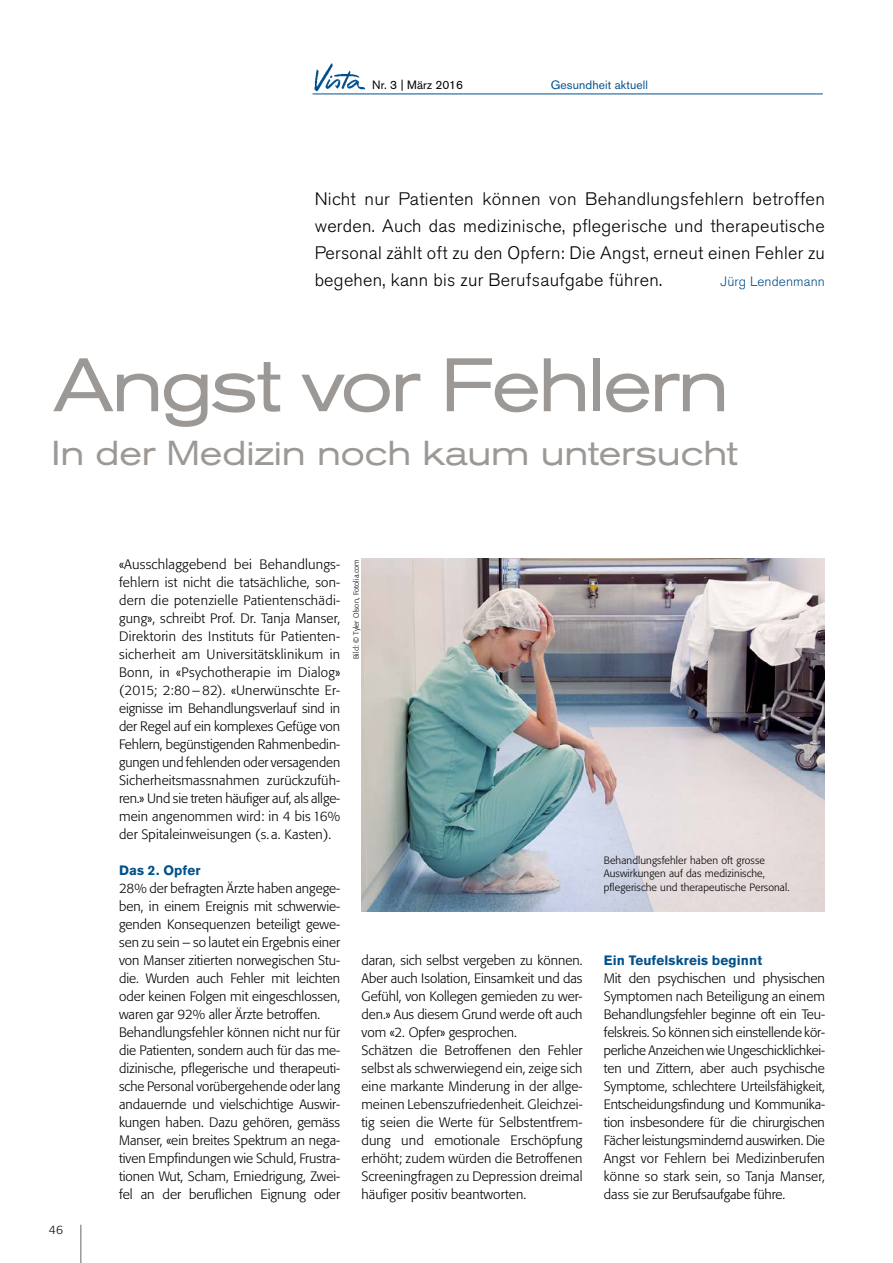
<style>
.page{position:relative;width:893px;height:1263px;background:#fff}
.page>*{position:absolute;margin:0;border:0;box-sizing:border-box;transform-origin:0 0}
.t1{font:expanded 74.85px "Akzidenz Grotesk Pro";letter-spacing:-.04em;color:#9c9895;scale:.96 1}
.t2{font:expanded 34.35px "Akzidenz Grotesk Pro";letter-spacing:-.005em;color:#9c9895;scale:.96 1}
.t3{font:300 18px/27px "Akzidenz Grotesk Pro";letter-spacing:.015em;color:#000;text-align:justify}
.t4{font:300 13.5px/18px "Formata Pro";color:#000}
.t5{font:700 13.5px "Akzidenz Grotesk Pro";letter-spacing:.01em;color:#00518c}
.t6{font:300 13.5px "Akzidenz Grotesk Pro";letter-spacing:.01em;color:#00518c}
.t7{font:12px "Akzidenz Grotesk Pro";letter-spacing:.01em;color:#00518c}
.t8{font:12px "Akzidenz Grotesk Pro";letter-spacing:.01em;color:#000}
.t9{font:300 12px "Formata Pro";color:#000}
.t10{font:300 10.5px/13.5px "Formata Pro";letter-spacing:.01em;color:#000}
.t11{font:300 7.5px "Formata Pro";letter-spacing:.01em;color:#000}
</style>
<div class="page">
<hr style="left:80px;top:1225px;width:2px;height:38px;background:#9c9895">
<hr style="left:313px;top:94px;width:510px;height:1px;background:#00518c">
<img style="left:314px;top:63px;width:52px;height:29px">
<img style="left:361px;top:558px;width:464px;height:353px">
<p class="t8" style="left:372px;top:77px;width:93px">Nr. 3 | März 2016</p>
<p class="t7" style="left:551px;top:77px;width:99px">Gesundheit aktuell</p>
<p class="t3" style="left:315px;top:185px;width:512px">Nicht nur Patienten können von Behandlungsfehlern betroffen werden. Auch das medizinische, pflegerische und therapeutische Personal zählt oft zu den Opfern: Die Angst, erneut einen Fehler zu begehen, kann bis zur Berufsaufgabe führen.</p>
<p class="t6" style="left:720px;top:272px;width:106px">Jürg Lendenmann</p>
<h1 class="t1" style="left:53px;top:336px;width:706px">Angst vor Fehlern</h1>
<h2 class="t2" style="left:52px;top:431px;width:716px">In der Medizin noch kaum untersucht</h2>
<p class="t9" style="left:49px;top:1222px;width:16px">46</p>
<p class="t4" style="left:119px;top:555px;width:223px;text-align:justify">«Ausschlaggebend bei Behandlungs&shy;fehlern ist nicht die tatsächliche, son&shy;dern die potenzielle Patientenschädi&shy;gung», schreibt Prof. Dr. Tanja Manser, Direktorin des Instituts für Patienten&shy;sicherheit am Universitätsklinikum in Bonn, in «Psychotherapie im Dialog» (2015; 2:80 – 82). «Unerwünschte Er&shy;eignisse im Behandlungsverlauf sind in der Regel auf ein komplexes Gefüge von Fehlern, begünstigenden Rahmenbedin&shy;gungen und fehlenden oder versagenden Sicherheitsmassnahmen zurückzufüh&shy;ren.» Und sie treten häufiger auf, als allge&shy;mein angenommen wird: in 4 bis 16% der Spitaleinweisungen (s. a. Kasten).</p>
<p class="t5" style="left:119px;top:862px;width:83px">Das 2. Opfer</p>
<p class="t4" style="left:119px;top:879px;width:223px">28% der befragten Ärzte haben angege&shy;ben, in einem Ereignis mit schwerwie&shy;genden Konsequenzen beteiligt gewe&shy;sen zu sein – so lautet ein Ergebnis einer von Manser zitierten norwegischen Stu&shy;die. Wurden auch Fehler mit leichten oder keinen Folgen mit eingeschlossen, waren gar 92% aller Ärzte betroffen.<br>Behandlungsfehler können nicht nur für die Patienten, sondern auch für das me&shy;dizinische, pflegerische und therapeuti&shy;sche Personal vorübergehende oder lang andauernde und vielschichtige Auswir&shy;kungen haben. Dazu gehören, gemäss Manser, «ein breites Spektrum an nega&shy;tiven Empfindungen wie Schuld, Frustra&shy;tionen Wut, Scham, Erniedrigung, Zwei&shy;fel an der beruflichen Eignung oder</p>
<p class="t11" style="left:351px;top:659px;width:101px;rotate:-90deg">Bild: © Tyler Olson, Fotolia.com</p>
<p class="t10" style="left:604px;top:853px;width:187px">Behandlungsfehler haben oft grosse<br>Auswirkungen auf das medizinische, pflegerische und therapeutische Personal.</p>
<p class="t4" style="left:361px;top:951px;width:223px">daran, sich selbst vergeben zu können.<br>Aber auch Isolation, Einsamkeit und das Gefühl, von Kollegen gemieden zu wer&shy;den.» Aus diesem Grund werde oft auch vom «2. Opfer» gesprochen.<br>Schätzen die Betroffenen den Fehler selbst als schwerwiegend ein, zeige sich eine markante Minderung in der allge&shy;meinen Lebenszufriedenheit. Gleichzei&shy;tig seien die Werte für Selbstentfrem&shy;dung und emotionale Erschöpfung erhöht; zudem würden die Betroffenen Screeningfragen zu Depression dreimal häufiger positiv beantworten.</p>
<p class="t5" style="left:604px;top:952px;width:160px">Ein Teufelskreis beginnt</p>
<p class="t4" style="left:604px;top:969px;width:223px;text-align:justify">Mit den psychischen und physischen Symptomen nach Beteiligung an einem Behandlungsfehler beginne oft ein Teu&shy;felskreis. So können sich einstellende kör&shy;perliche Anzeichen wie Ungeschicklichkei&shy;ten und Zittern, aber auch psychische Symptome, schlechtere Urteilsfähigkeit, Entscheidungsfindung und Kommunika&shy;tion insbesondere für die chirurgischen Fächer leistungsmindernd auswirken. Die Angst vor Fehlern bei Medizinberufen könne so stark sein, so Tanja Manser, dass sie zur Berufsaufgabe führe.</p>
</div>
